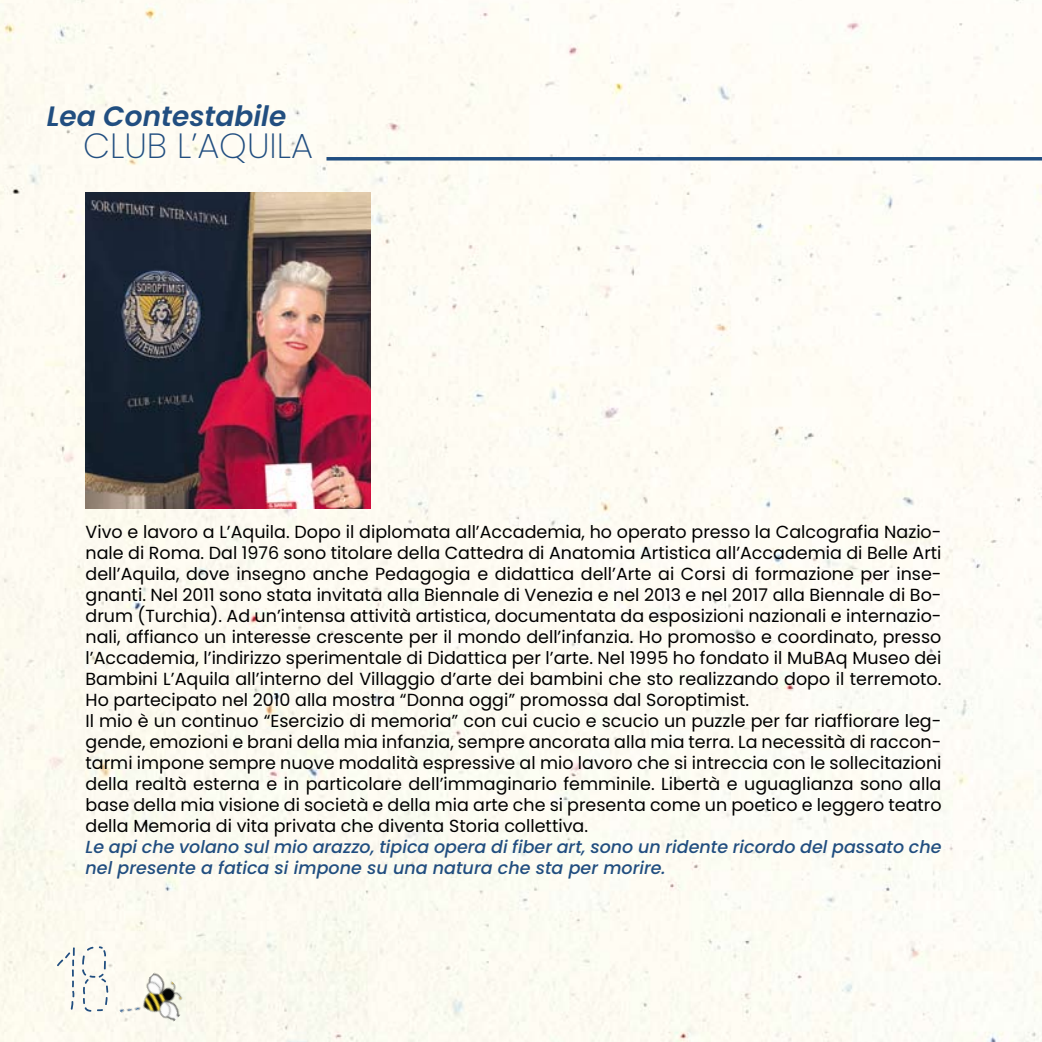
<style>
.page{position:relative;width:1042px;height:1042px;background:#fefcf3}
.page>*{position:absolute;margin:0;border:0;box-sizing:border-box;transform-origin:0 0}
.t1{font:80.5px "PW Dotted Font";color:#214e80}
.t2{font:200 35px "Poppins";color:#214e80}
.t3{font:italic 600 28px "Poppins";color:#214e80}
.t4{font:17.5px/21px "Poppins";color:#000}
.t5{font:italic 500 17.5px/21px "Poppins";color:#214e80}
</style>
<div class="page">
<hr style="left:326px;top:157px;width:716px;height:3px;background:#214e80">
<img style="left:86px;top:192px;width:284px;height:316px">
<img style="left:117px;top:968px;width:76px;height:74px">
<h3 class="t3" style="left:47px;top:100px;width:241px">Lea Contestabile</h3>
<h2 class="t2" style="left:83px;top:126px;width:211px">CLUB L’AQUILA</h2>
<p class="t4" style="left:86px;top:522px;width:857px">Vivo e lavoro a L’Aquila. Dopo il diplomata all’Accademia, ho operato presso la Calcografia Nazio&shy;nale di Roma. Dal 1976 sono titolare della Cattedra di Anatomia Artistica all’Accademia di Belle Arti dell’Aquila, dove insegno anche Pedagogia e didattica dell’Arte ai Corsi di formazione per inse&shy;gnanti. Nel 2011 sono stata invitata alla Biennale di Venezia e nel 2013 e nel 2017 alla Biennale di Bo&shy;drum (Turchia). Ad un’intensa attività artistica, documentata da esposizioni nazionali e internazio&shy;nali, affianco un interesse crescente per il mondo dell’infanzia. Ho promosso e coordinato, presso l’Accademia, l’indirizzo sperimentale di Didattica per l’arte. Nel 1995 ho fondato il MuBAq Museo dei Bambini L’Aquila all’interno del Villaggio d’arte dei bambini che sto realizzando dopo il terremoto.<br>Ho partecipato nel 2010 alla mostra “Donna oggi” promossa dal Soroptimist.<br>Il mio è un continuo “Esercizio di memoria” con cui cucio e scucio un puzzle per far riaffiorare leg&shy;gende, emozioni e brani della mia infanzia, sempre ancorata alla mia terra. La necessità di raccon&shy;tarmi impone sempre nuove modalità espressive al mio lavoro che si intreccia con le sollecitazioni della realtà esterna e in particolare dell’immaginario femminile. Libertà e uguaglianza sono alla base della mia visione di società e della mia arte che si presenta come un poetico e leggero teatro della Memoria di vita privata che diventa Storia collettiva.</p>
<p class="t5" style="left:86px;top:837px;width:857px">Le api che volano sul mio arazzo, tipica opera di fiber art, sono un ridente ricordo del passato che nel presente a fatica si impone su una natura che sta per morire.</p>
<h1 class="t1" style="left:56px;top:944px;width:62px">18</h1>
</div>
